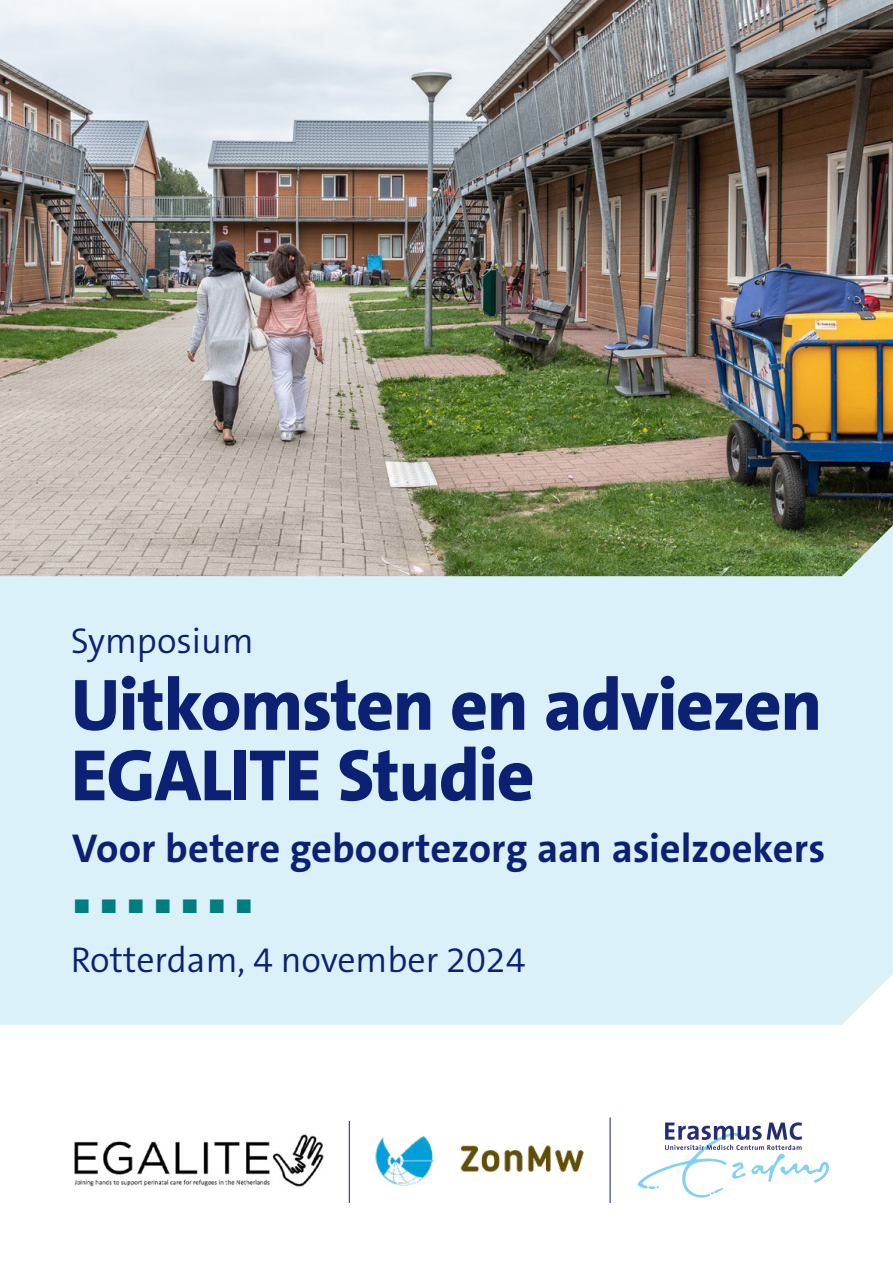
<style>
.page{position:relative;width:893px;height:1263px;background:#fff}
.page>*{position:absolute;margin:0;border:0;box-sizing:border-box;transform-origin:0 0}
.t1{font:800 73.5px/70.5px "The Sans C5";letter-spacing:-.02em;color:#0c2074}
.t2{font:700 40.5px "The Sans C5";color:#0c2074}
.t3{font:300 36px "The Sans C5";color:#0c2074}
.t4{font:13.5px "Erasmus Block";color:#007e7f}
</style>
<div class="page">
<div style="left:0;top:576px;width:893px;height:449px;background:#daf1f9"></div>
<img style="left:0;top:0;width:893px;height:576px">
<img style="left:375px;top:1136px;width:209px;height:50px">
<svg style="left:638px;top:1122px;width:191px;height:76px"></svg>
<img style="left:74px;top:1134px;width:250px;height:53px">
<hr style="left:610px;top:1117px;width:1px;height:86px;background:#0c2074">
<hr style="left:349px;top:1121px;width:1px;height:82px;background:#0c2074">
<p class="t3" style="left:71px;top:625px;width:184px">Symposium</p>
<h1 class="t1" style="left:71px;top:676px;width:753px">Uitkomsten en adviezen<br>EGALITE Studie</h1>
<p class="t2" style="left:72px;top:830px;width:755px">Voor betere geboortezorg aan asielzoekers</p>
<p class="t4" style="left:75px;top:901px;width:177px">A A A A A A A</p>
<p class="t3" style="left:71px;top:944px;width:456px">Rotterdam, 4 november 2024</p>
</div>
